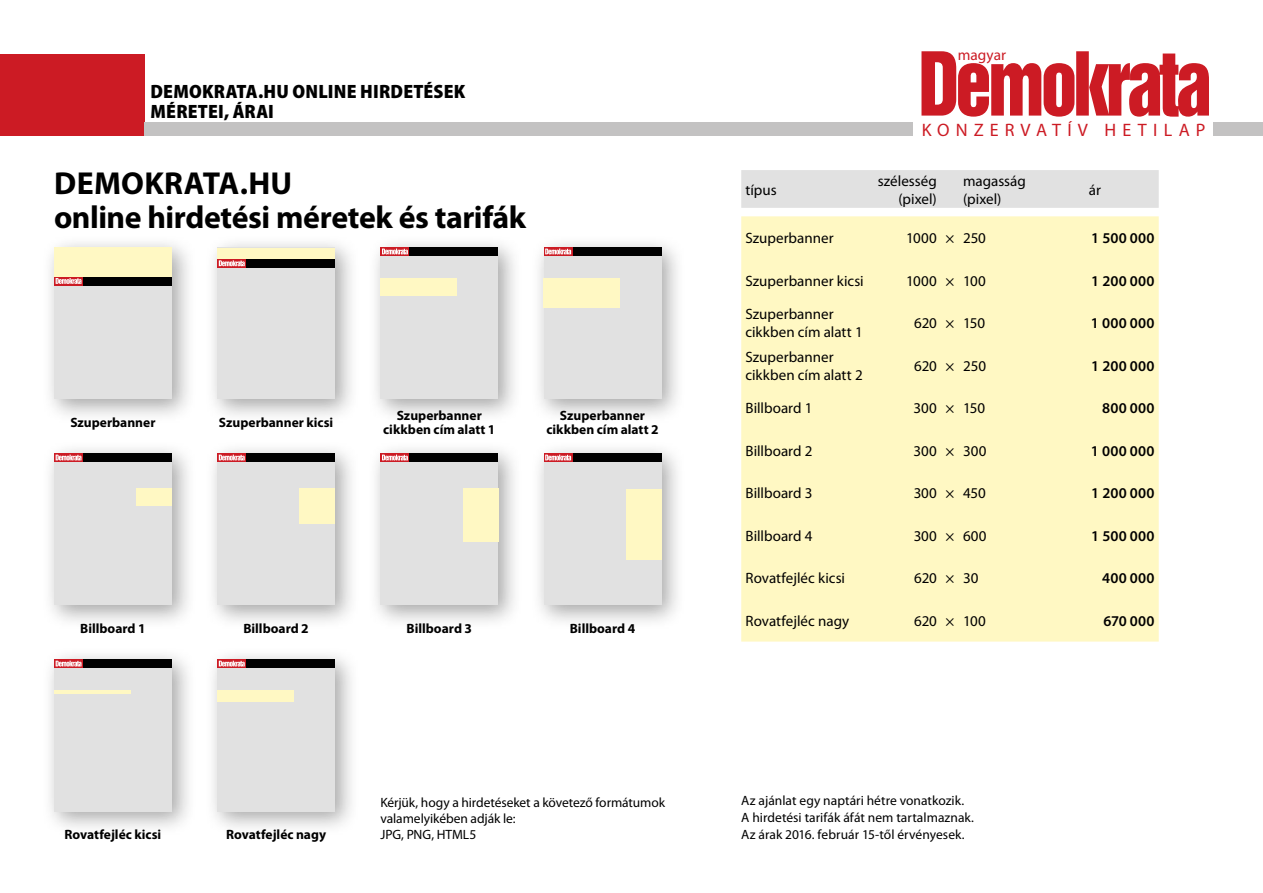
<style>
.page{position:relative;width:1263px;height:893px;background:#fff}
.page>*{position:absolute;margin:0;border:0;box-sizing:border-box;transform-origin:0 0}
.t1{font:700 31.8px/33.8px "Myriad Pro";letter-spacing:-.015em;color:#000}
.t2{font:900 semi-condensed 19.35px/20.1px "Myriad Pro";letter-spacing:.01em;color:#000}
.t3{font:18px "Myriad Pro";letter-spacing:.34em;color:#cc1b24}
.t4{font:15.3px "Myriad Pro";color:#cc1b24}
.t5{font:15px/18px "Myriad Pro";color:#000}
.t6{font:600 15px "Myriad Pro";letter-spacing:.02em;color:#000}
.t7{font:13.5px/16.8px "Myriad Pro";color:#000}
.t8{font:700 13.5px/13.5px "Myriad Pro";color:#000;text-align:center}
</style>
<div class="page">
<svg style="left:921px;top:51px;width:288px;height:66px"></svg>
<div style="left:0;top:54px;width:144px;height:82px;background:#cc1b24"></div>
<div style="left:144px;top:122px;width:768px;height:14px;background:#c3c2c2"></div>
<div style="left:1213px;top:122px;width:50px;height:14px;background:#c3c2c2"></div>
<div style="left:741px;top:170px;width:418px;height:38px;background:#e1e1e1"></div>
<div style="left:741px;top:216px;width:418px;height:426px;background:#fff8c3"></div>
<div style="left:41px;top:235px;width:155px;height:189px;background:#000;opacity:.35"></div>
<div style="left:54px;top:248px;width:118px;height:151px;background:#e1e1e1"></div>
<div style="left:54px;top:248px;width:118px;height:29px;background:#fff8c3"></div>
<svg style="left:54px;top:277px;width:29px;height:8px"></svg>
<svg style="left:56px;top:278px;width:26px;height:6px"></svg>
<div style="left:83px;top:277px;width:89px;height:8px;background:#000"></div>
<div style="left:368px;top:235px;width:155px;height:189px;background:#000;opacity:.35"></div>
<div style="left:380px;top:248px;width:118px;height:151px;background:#e1e1e1"></div>
<div style="left:380px;top:278px;width:77px;height:18px;background:#fff8c3"></div>
<svg style="left:380px;top:248px;width:29px;height:8px"></svg>
<svg style="left:382px;top:249px;width:26px;height:5px"></svg>
<div style="left:409px;top:248px;width:89px;height:8px;background:#000"></div>
<div style="left:41px;top:441px;width:155px;height:189px;background:#000;opacity:.35"></div>
<div style="left:54px;top:454px;width:118px;height:151px;background:#e1e1e1"></div>
<div style="left:137px;top:489px;width:35px;height:17px;background:#fff8c3"></div>
<svg style="left:54px;top:454px;width:29px;height:8px"></svg>
<svg style="left:56px;top:455px;width:26px;height:5px"></svg>
<div style="left:83px;top:454px;width:89px;height:8px;background:#000"></div>
<div style="left:368px;top:441px;width:155px;height:189px;background:#000;opacity:.35"></div>
<div style="left:380px;top:454px;width:118px;height:151px;background:#e1e1e1"></div>
<div style="left:463px;top:489px;width:35px;height:53px;background:#fff8c3"></div>
<svg style="left:380px;top:454px;width:29px;height:8px"></svg>
<svg style="left:382px;top:455px;width:26px;height:5px"></svg>
<div style="left:409px;top:454px;width:89px;height:8px;background:#000"></div>
<div style="left:205px;top:441px;width:155px;height:189px;background:#000;opacity:.35"></div>
<div style="left:217px;top:454px;width:118px;height:151px;background:#e1e1e1"></div>
<div style="left:300px;top:489px;width:35px;height:35px;background:#fff8c3"></div>
<svg style="left:217px;top:454px;width:29px;height:8px"></svg>
<svg style="left:219px;top:455px;width:26px;height:5px"></svg>
<div style="left:246px;top:454px;width:89px;height:8px;background:#000"></div>
<div style="left:531px;top:441px;width:155px;height:189px;background:#000;opacity:.35"></div>
<div style="left:544px;top:454px;width:117px;height:151px;background:#e1e1e1"></div>
<div style="left:626px;top:489px;width:35px;height:70px;background:#fff8c3"></div>
<svg style="left:544px;top:454px;width:29px;height:8px"></svg>
<svg style="left:545px;top:455px;width:26px;height:5px"></svg>
<div style="left:573px;top:454px;width:88px;height:8px;background:#000"></div>
<div style="left:531px;top:235px;width:155px;height:189px;background:#000;opacity:.35"></div>
<div style="left:544px;top:248px;width:117px;height:151px;background:#e1e1e1"></div>
<div style="left:544px;top:278px;width:76px;height:29px;background:#fff8c3"></div>
<svg style="left:544px;top:248px;width:29px;height:8px"></svg>
<svg style="left:545px;top:249px;width:26px;height:5px"></svg>
<div style="left:573px;top:248px;width:88px;height:8px;background:#000"></div>
<div style="left:205px;top:235px;width:155px;height:189px;background:#000;opacity:.35"></div>
<div style="left:217px;top:248px;width:118px;height:151px;background:#e1e1e1"></div>
<div style="left:217px;top:248px;width:118px;height:11px;background:#fff8c3"></div>
<svg style="left:217px;top:259px;width:29px;height:8px"></svg>
<svg style="left:219px;top:260px;width:26px;height:6px"></svg>
<div style="left:246px;top:259px;width:89px;height:8px;background:#000"></div>
<div style="left:41px;top:647px;width:155px;height:189px;background:#000;opacity:.35"></div>
<div style="left:54px;top:660px;width:118px;height:151px;background:#e1e1e1"></div>
<hr style="left:54px;top:690px;width:77px;height:4px;background:#fff8c3">
<svg style="left:54px;top:660px;width:29px;height:8px"></svg>
<svg style="left:56px;top:661px;width:26px;height:5px"></svg>
<div style="left:83px;top:660px;width:89px;height:8px;background:#000"></div>
<div style="left:205px;top:647px;width:155px;height:189px;background:#000;opacity:.35"></div>
<div style="left:217px;top:660px;width:118px;height:151px;background:#e1e1e1"></div>
<div style="left:217px;top:690px;width:77px;height:12px;background:#fff8c3"></div>
<svg style="left:217px;top:660px;width:29px;height:8px"></svg>
<svg style="left:219px;top:661px;width:26px;height:5px"></svg>
<div style="left:246px;top:660px;width:89px;height:8px;background:#000"></div>
<p class="t2" style="left:150px;top:82px;width:316px">DEMOKRATA.HU ONLINE HIRDETÉSEK<br>MÉRETEI, ÁRAI</p>
<h1 class="t1" style="left:54px;top:167px;width:474px">DEMOKRATA.HU<br>online hirdetési méretek és tarifák</h1>
<p class="t8" style="left:70px;top:416px;width:87px">Szuperbanner</p>
<p class="t8" style="left:219px;top:416px;width:116px">Szuperbanner kicsi</p>
<p class="t8" style="left:383px;top:409px;width:114px">Szuperbanner cikkben cím alatt 1</p>
<p class="t8" style="left:546px;top:409px;width:114px">Szuperbanner cikkben cím alatt 2</p>
<p class="t8" style="left:80px;top:622px;width:67px">Billboard 1</p>
<p class="t8" style="left:243px;top:622px;width:67px">Billboard 2</p>
<p class="t8" style="left:407px;top:622px;width:67px">Billboard 3</p>
<p class="t8" style="left:570px;top:622px;width:67px">Billboard 4</p>
<p class="t8" style="left:65px;top:828px;width:98px">Rovatfejléc kicsi</p>
<p class="t8" style="left:226px;top:828px;width:101px">Rovatfejléc nagy</p>
<p class="t7" style="left:380px;top:794px;width:286px;line-height:16.2px">Kérjük, hogy a hirdetéseket a követező formátumok valamelyikében adják le:<br>JPG, PNG, HTML5</p>
<p class="t4" style="left:958px;top:46px;width:50px">magyar</p>
<p class="t3" style="left:922px;top:120px;width:285px">KONZERVATÍV HETILAP</p>
<p class="t5" style="left:745px;top:181px;width:33px">típus</p>
<p class="t5" style="left:878px;top:172px;width:61px;text-align:right">szélesség (pixel)</p>
<p class="t5" style="left:963px;top:172px;width:64px">magasság (pixel)</p>
<p class="t5" style="left:1089px;top:181px;width:14px">ár</p>
<p class="t5" style="left:745px;top:229px;width:90px">Szuperbanner</p>
<p class="t5" style="left:906px;top:229px;width:81px">1000 × 250</p>
<p class="t6" style="left:1091px;top:230px;width:65px">1 500 000</p>
<p class="t5" style="left:745px;top:272px;width:120px">Szuperbanner kicsi</p>
<p class="t5" style="left:906px;top:272px;width:81px">1000 × 100</p>
<p class="t6" style="left:1091px;top:272px;width:65px">1 200 000</p>
<p class="t5" style="left:745px;top:306px;width:119px">Szuperbanner cikkben cím alatt 1</p>
<p class="t5" style="left:914px;top:315px;width:72px">620 × 150</p>
<p class="t6" style="left:1091px;top:315px;width:65px">1 000 000</p>
<p class="t5" style="left:745px;top:348px;width:119px">Szuperbanner cikkben cím alatt 2</p>
<p class="t5" style="left:914px;top:357px;width:73px">620 × 250</p>
<p class="t6" style="left:1091px;top:357px;width:65px">1 200 000</p>
<p class="t5" style="left:745px;top:400px;width:68px">Billboard 1</p>
<p class="t5" style="left:914px;top:400px;width:73px">300 × 150</p>
<p class="t6" style="left:1102px;top:400px;width:54px">800 000</p>
<p class="t5" style="left:745px;top:442px;width:68px">Billboard 2</p>
<p class="t5" style="left:914px;top:442px;width:74px">300 × 300</p>
<p class="t6" style="left:1091px;top:443px;width:65px">1 000 000</p>
<p class="t5" style="left:745px;top:485px;width:68px">Billboard 3</p>
<p class="t5" style="left:914px;top:485px;width:74px">300 × 450</p>
<p class="t6" style="left:1091px;top:485px;width:65px">1 200 000</p>
<p class="t5" style="left:745px;top:527px;width:68px">Billboard 4</p>
<p class="t5" style="left:914px;top:527px;width:74px">300 × 600</p>
<p class="t6" style="left:1091px;top:528px;width:65px">1 500 000</p>
<p class="t5" style="left:745px;top:570px;width:101px">Rovatfejléc kicsi</p>
<p class="t5" style="left:914px;top:570px;width:66px">620 × 30</p>
<p class="t6" style="left:1102px;top:570px;width:54px">400 000</p>
<p class="t5" style="left:745px;top:612px;width:105px">Rovatfejléc nagy</p>
<p class="t5" style="left:914px;top:612px;width:73px">620 × 100</p>
<p class="t6" style="left:1103px;top:613px;width:53px">670 000</p>
<p class="t7" style="left:741px;top:793px;width:234px">Az ajánlat egy naptári hétre vonatkozik.<br>A hirdetési tarifák áfát nem tartalmaznak.<br>Az árak 2016. február 15-től érvényesek.</p>
</div>
